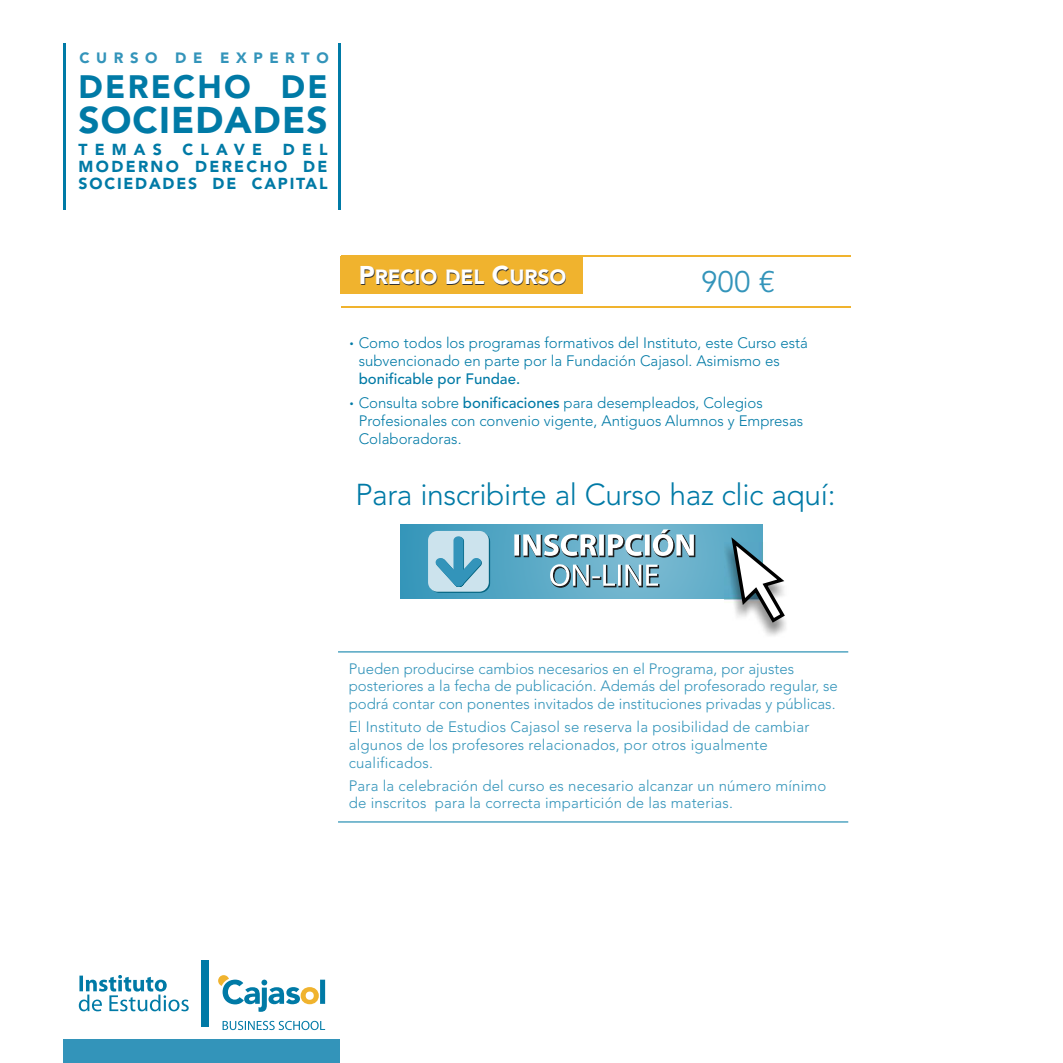
<style>
.page{position:relative;width:1063px;height:1063px;background:#fff}
.page>*{position:absolute;margin:0;border:0;box-sizing:border-box;transform-origin:0 0}
.t1{font:500 36.9px "Avenir LT";letter-spacing:.03em;color:#007aa6}
.t2{font:500 32.1px "Avenir LT";letter-spacing:.07em;color:#007aa6}
.t3{font:300 30px "Avenir LT";letter-spacing:-.015em;color:#007aa6}
.t4{font:29.55px "Avenir LT";color:#3394ba}
.t5{font:500 20.4px "Avenir LT";color:#fff}
.t6{font:500 15.75px/17px "Avenir LT";letter-spacing:.15em;color:#007aa6;text-align:justify}
.t7{font:300 15px/17.7px "Avenir LT";letter-spacing:.015em;color:#3394ba}
.t8{font:300 15px/17.7px "Avenir LT";color:#007aa6}
.t9{font:500 14.85px "Avenir LT";letter-spacing:.445em;color:#3394ba}
.s1{font-size:25.5px}
.s2{font-weight:500}
</style>
<div class="page">
<div style="left:340px;top:257px;width:243px;height:37px;background:#f0b32e"></div>
<hr style="left:341px;top:255px;width:509px;height:2px;background:#f0b32e">
<hr style="left:341px;top:306px;width:509px;height:2px;background:#f0b32e">
<div style="left:64px;top:1040px;width:276px;height:23px;background:#3394ba"></div>
<svg style="left:79px;top:975px;width:110px;height:36px"></svg>
<svg style="left:218px;top:975px;width:107px;height:37px"></svg>
<div style="left:201px;top:960px;width:8px;height:67px;background:#007aa6"></div>
<svg style="left:223px;top:1021px;width:102px;height:9px"></svg>
<hr style="left:338px;top:651px;width:510px;height:2px;background:#66b0c9">
<hr style="left:338px;top:821px;width:510px;height:2px;background:#66b0c9">
<svg style="left:400px;top:525px;width:363px;height:74px;background:#55a6c4"></svg>
<img style="left:724px;top:543px;width:62px;height:93px">
<svg style="left:729px;top:533px;width:57px;height:92px"></svg>
<svg style="left:514px;top:529px;width:181px;height:59px"></svg>
<svg style="left:428px;top:531px;width:61px;height:61px"></svg>
<svg style="left:429px;top:532px;width:61px;height:61px;background:#99c7da"></svg>
<hr style="left:64px;top:43px;width:2px;height:166px;background:#007aa6">
<hr style="left:338px;top:43px;width:2px;height:166px;background:#007aa6">
<p class="t9" style="left:79px;top:52px;width:251px">CURSO DE EXPERTO</p>
<h2 class="t2" style="left:79px;top:74px;width:251px">DERECHO DE</h2>
<h1 class="t1" style="left:79px;top:106px;width:251px">SOCIEDADES</h1>
<p class="t6" style="left:79px;top:142px;width:85px">TEMAS</p>
<p class="t6" style="left:183px;top:142px;width:81px">CLAVE</p>
<p class="t6" style="left:79px;top:142px;width:251px;text-indent:204px">DEL MODERNO DERECHO DE SOCIEDADES DE CAPITAL</p>
<h3 class="t5" style="left:359px;top:269px;width:209px"><span class="s1">P</span>RECIO DEL <span class="s1">C</span>URSO</h3>
<h3 class="t4" style="left:701px;top:269px;width:76px">900 €</h3>
<p class="t8" style="left:359px;top:336px;width:451px;text-indent:-9px"><span class="s2">·</span> Como todos los programas formativos del Instituto, este Curso está subvencionado en parte por la Fundación Cajasol. Asimismo es</p>
<p class="t8" style="left:350px;top:368px;width:415px;line-height:24.2px;text-indent:9px"><span class="s2">bonificable por Fundae.<br></span><span class="s2">·</span> Consulta sobre <span class="s2">bonificaciones</span> para desempleados, Colegios</p>
<p class="t8" style="left:359px;top:413px;width:446px">Profesionales con convenio vigente, Antiguos Alumnos y Empresas<br>Colaboradoras.</p>
<h3 class="t3" style="left:355px;top:483px;width:482px">Para inscribirte al Curso haz clic aquí:</h3>
<p class="t7" style="left:349px;top:661px;width:491px">Pueden producirse cambios necesarios en el Programa, por ajustes posteriores a la fecha de publicación. Además del profesorado regular, se podrá contar con ponentes invitados de instituciones privadas y públicas.</p>
<p class="t7" style="left:349px;top:719px;width:462px">El Instituto de Estudios Cajasol se reserva la posibilidad de cambiar algunos de los profesores relacionados, por otros igualmente cualificados.</p>
<p class="t7" style="left:349px;top:778px;width:479px">Para la celebración del curso es necesario alcanzar un número mínimo de inscritos para la correcta impartición de las materias.</p>
</div>
